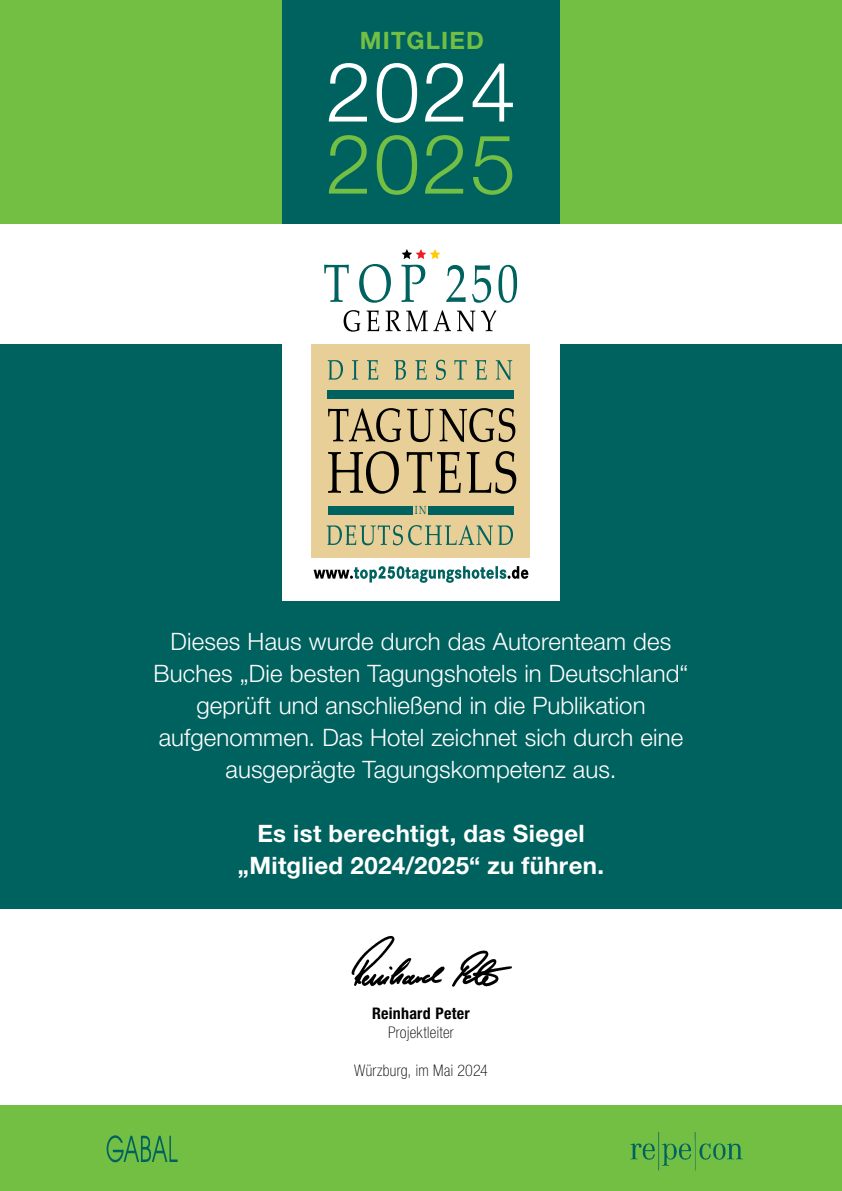
<style>
.page{position:relative;width:842px;height:1191px;background:#fff}
.page>*{position:absolute;margin:0;border:0;box-sizing:border-box;transform-origin:0 0}
.t1{font:300 82.8px "Helvetica Neue LT Pro";color:#fff}
.t2{font:300 82.8px "Helvetica Neue LT Pro";color:#72bf44}
.t3{font:300 24px/32px "Helvetica Neue LT Pro";letter-spacing:.005em;color:#fff;text-align:center}
.t4{font:700 24px/32px "Helvetica Neue LT Pro";letter-spacing:.015em;color:#fff;text-align:center}
.t5{font:700 24px "Helvetica Neue LT Pro";letter-spacing:.05em;color:#72bf44}
.t6{font:100 condensed 16px "Helvetica Neue LT Pro";letter-spacing:.02em;color:#000}
.t7{font:700 condensed 16px "Helvetica Neue LT Pro";letter-spacing:.015em;color:#000}
.t8{font:11.7px "Palatino Linotype";color:#00625f;scale:.76 1}
</style>
<div class="page">
<div style="left:0;top:344px;width:842px;height:565px;background:#00625f"></div>
<div style="left:0;top:0;width:842px;height:223px;background:#72bf44"></div>
<div style="left:282px;top:245px;width:278px;height:356px;background:#fff"></div>
<div style="left:312px;top:344px;width:218px;height:213px;background:#e8cf97"></div>
<svg style="left:327px;top:525px;width:186px;height:20px"></svg>
<svg style="left:328px;top:360px;width:184px;height:20px"></svg>
<svg style="left:328px;top:408px;width:187px;height:34px"></svg>
<svg style="left:328px;top:451px;width:188px;height:43px"></svg>
<div style="left:328px;top:506px;width:85px;height:8px;background:#00625f"></div>
<div style="left:429px;top:506px;width:85px;height:8px;background:#00625f"></div>
<div style="left:328px;top:390px;width:186px;height:9px;background:#00625f"></div>
<svg style="left:344px;top:310px;width:152px;height:22px"></svg>
<svg style="left:324px;top:249px;width:193px;height:54px"></svg>
<svg style="left:314px;top:566px;width:214px;height:17px"></svg>
<div style="left:282px;top:0;width:278px;height:223px;background:#00625f"></div>
<img style="left:351px;top:936px;width:161px;height:51px">
<div style="left:0;top:1105px;width:842px;height:86px;background:#72bf44"></div>
<img style="left:106px;top:1135px;width:72px;height:28px">
<img style="left:631px;top:1132px;width:112px;height:39px">
<p class="t5" style="left:360px;top:26px;width:126px">MITGLIED</p>
<h1 class="t1" style="left:326px;top:41px;width:192px">2024</h1>
<h1 class="t2" style="left:326px;top:113px;width:192px">2025</h1>
<p class="t8" style="left:415px;top:502px;width:17px">IN</p>
<p class="t3" style="left:154px;top:624px;width:536px">Dieses Haus wurde durch das Autorenteam des Buches „Die besten Tagungshotels in Deutschland“ geprüft und anschließend in die Publikation aufgenommen. Das Hotel zeichnet sich durch eine ausgeprägte Tagungskompetenz aus.</p>
<p class="t4" style="left:238px;top:816px;width:368px">Es ist berechtigt, das Siegel „Mitglied 2024/2025“ zu führen.</p>
<p class="t7" style="left:372px;top:1003px;width:99px">Reinhard Peter</p>
<p class="t6" style="left:388px;top:1023px;width:67px">Projektleiter</p>
<p class="t6" style="left:354px;top:1061px;width:135px">Würzburg, im Mai 2024</p>
</div>
